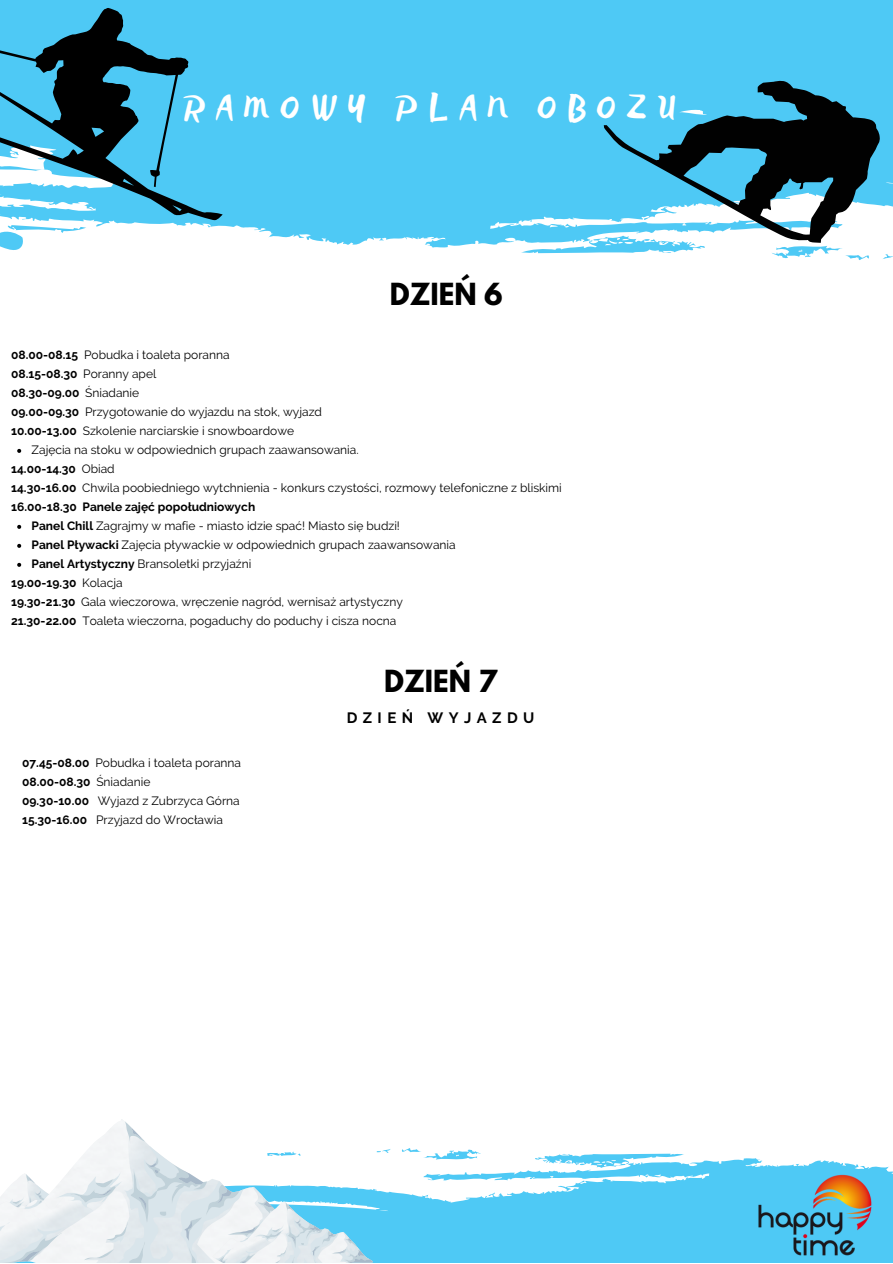
<style>
.page{position:relative;width:893px;height:1264px;background:#fff}
.page>*{position:absolute;margin:0;border:0;box-sizing:border-box;transform-origin:0 0}
.t1{font:33.6px "Beach Resort";letter-spacing:.36em;color:#fff}
.t2{font:700 27px "League Spartan";color:#000}
.t3{font:700 15px "Raleway";letter-spacing:.36em;color:#000}
.t4{font:12px/19px "Raleway";color:#000}
.s1{font-weight:700}
</style>
<div class="page">
<svg style="left:4px;top:248px;width:16px;height:2px"></svg>
<svg style="left:0;top:0;width:892px;height:248px;background:#5bcdf5"></svg>
<svg style="left:521px;top:236px;width:183px;height:18px"></svg>
<svg style="left:883px;top:254px;width:9px;height:5px"></svg>
<svg style="left:771px;top:244px;width:98px;height:16px"></svg>
<svg style="left:391px;top:1167px;width:273px;height:95px;fill:#4ec9f5"></svg>
<svg style="left:535px;top:1153px;width:129px;height:14px"></svg>
<svg style="left:402px;top:1148px;width:79px;height:12px"></svg>
<svg style="left:603px;top:80px;width:277px;height:163px;background:#4e8ca2"></svg>
<svg style="left:0;top:8px;width:223px;height:212px;background:#4295b3"></svg>
<img style="left:664px;top:1153px;width:228px;height:109px">
<svg style="left:0;top:1119px;width:391px;height:143px"></svg>
<svg style="left:17px;top:449px;width:4px;height:4px"></svg>
<svg style="left:17px;top:525px;width:4px;height:4px"></svg>
<svg style="left:17px;top:544px;width:4px;height:4px"></svg>
<svg style="left:17px;top:563px;width:4px;height:4px"></svg>
<h1 class="t1" style="left:183px;top:89px;width:494px">RAMOWY PLAN OBOZU</h1>
<h2 class="t2" style="left:390px;top:281px;width:114px">DZIEŃ 6</h2>
<p class="t4" style="left:11px;top:345px;width:312px"><span class="s1">08.00-08.15</span> Pobudka i toaleta poranna<br><span class="s1">08.15-08.30</span> Poranny apel<br><span class="s1">08.30-09.00</span> Śniadanie<br><span class="s1">09.00-09.30</span> Przygotowanie do wyjazdu na stok, wyjazd <span class="s1">10.00-13.00</span> Szkolenie narciarskie i snowboardowe</p>
<p class="t4" style="left:11px;top:459px;width:552px"><span class="s1">14.00-14.30</span> Obiad<br><span class="s1">14.30-16.00</span> Chwila poobiedniego wytchnienia - konkurs czystości, rozmowy telefoniczne z bliskimi<br><span class="s1">16.00-18.30 Panele zajęć popołudniowych</span></p>
<p class="t4" style="left:32px;top:440px;width:328px">Zajęcia na stoku w odpowiednich grupach zaawansowania.</p>
<p class="t4" style="left:32px;top:516px;width:425px"><span class="s1">Panel Chill</span> Zagrajmy w mafie - miasto idzie spać! Miasto się budzi!<br><span class="s1">Panel Pływacki</span> Zajęcia pływackie w odpowiednich grupach zaawansowania<br><span class="s1">Panel Artystyczny</span> Bransoletki przyjaźni</p>
<p class="t4" style="left:11px;top:573px;width:393px"><span class="s1">19.00-19.30</span> Kolacja<br><span class="s1">19.30-21.30</span> Gala wieczorowa, wręczenie nagród, wernisaż artystyczny<br><span class="s1">21.30-22.00</span> Toaleta wieczorna, pogaduchy do poduchy i cisza nocna</p>
<p class="t4" style="left:22px;top:752px;width:220px"><span class="s1">07.45-08.00</span> Pobudka i toaleta poranna <span class="s1">08.00-08.30</span> Śniadanie<br><span class="s1">09.30-10.00</span> Wyjazd z Zubrzyca Górna <span class="s1">15.30-16.00</span> Przyjazd do Wrocławia</p>
<h2 class="t2" style="left:384px;top:667px;width:114px">DZIEŃ 7</h2>
<p class="t3" style="left:347px;top:708px;width:189px">DZIEŃ WYJAZDU</p>
</div>
